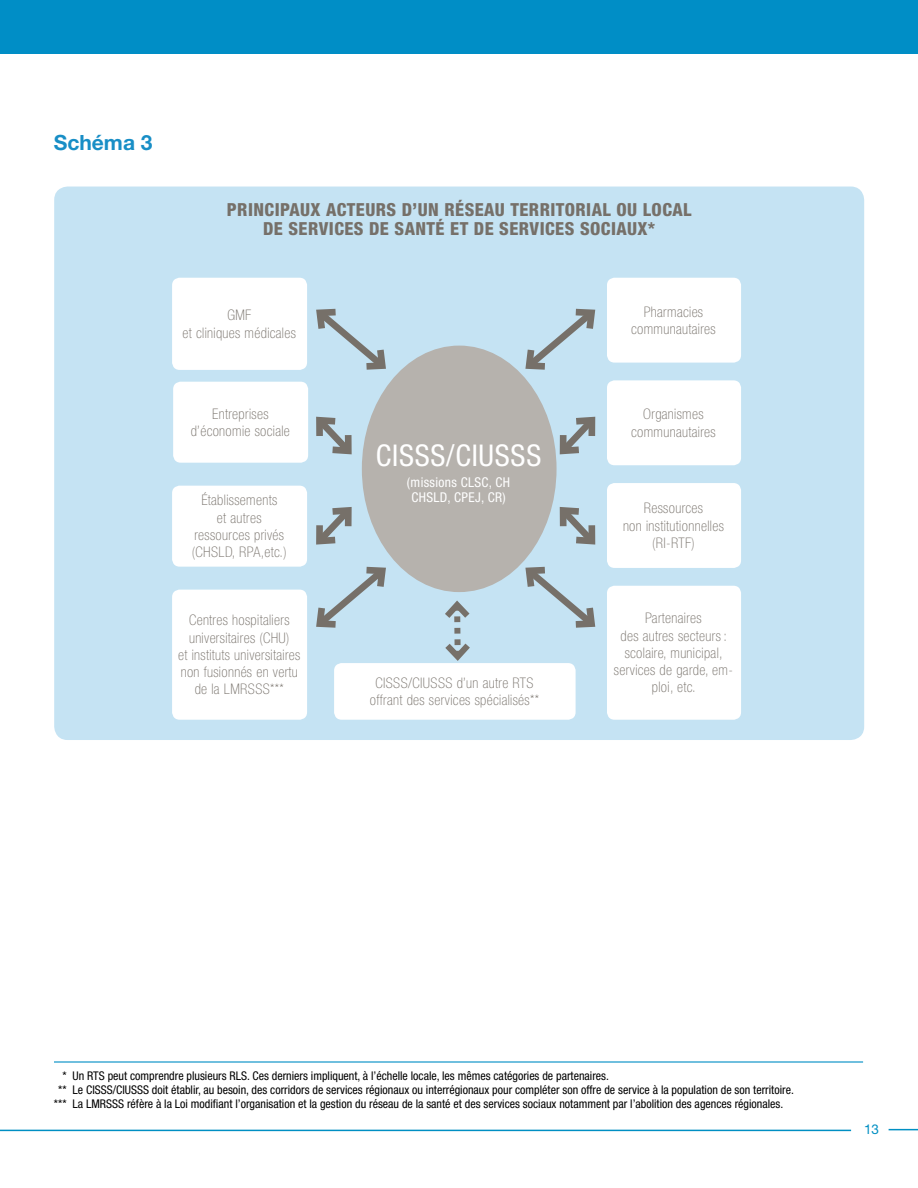
<style>
.page{position:relative;width:918px;height:1188px;background:#fff}
.page>*{position:absolute;margin:0;border:0;box-sizing:border-box;transform-origin:0 0}
.t1{font:condensed 30px "Helvetica Neue LT Std";letter-spacing:.025em;color:#fff}
.t2{font:700 21px "Helvetica Neue LT Std";color:#188ec6}
.t3{font:800 condensed 18px/19.5px "Helvetica Neue LT Std";letter-spacing:.025em;color:#767069;text-align:center}
.t4{font:100 condensed 14.55px/17.2px "Helvetica Neue LT Std";letter-spacing:.025em;color:#767069;text-align:center}
.t5{font:condensed 13.5px/15px "Helvetica Neue LT Std";letter-spacing:.025em;color:#fff;text-align:center}
.t6{font:13.5px "Helvetica Neue LT Std";color:#008fc3}
.t7{font:condensed 12px "Helvetica Neue LT Std";color:#000}
</style>
<div class="page">
<div style="left:0;top:0;width:918px;height:54px;background:#008ec6"></div>
<hr style="left:0;top:1130px;width:851px;height:1px;background:#008fc3">
<svg style="left:889px;top:1129px;width:29px;height:1px"></svg>
<hr style="left:54px;top:1061px;width:809px;height:2px;background:#008ec6">
<div style="left:54px;top:187px;width:810px;height:553px;background:#c5e3f3;border-radius:14px"></div>
<svg style="left:525px;top:308px;width:71px;height:62px"></svg>
<svg style="left:525px;top:566px;width:71px;height:62px"></svg>
<svg style="left:559px;top:416px;width:37px;height:39px"></svg>
<svg style="left:559px;top:507px;width:37px;height:38px"></svg>
<svg style="left:316px;top:308px;width:70px;height:62px"></svg>
<svg style="left:316px;top:566px;width:70px;height:62px"></svg>
<svg style="left:316px;top:416px;width:36px;height:39px"></svg>
<svg style="left:316px;top:507px;width:36px;height:38px"></svg>
<div style="left:172px;top:278px;width:135px;height:92px;background:#fff;border-radius:8px"></div>
<div style="left:173px;top:382px;width:135px;height:81px;background:#fff;border-radius:8px"></div>
<div style="left:172px;top:486px;width:135px;height:81px;background:#fff;border-radius:8px"></div>
<div style="left:172px;top:590px;width:135px;height:130px;background:#fff;border-radius:8px"></div>
<div style="left:607px;top:483px;width:134px;height:85px;background:#fff;border-radius:8px"></div>
<div style="left:607px;top:586px;width:134px;height:134px;background:#fff;border-radius:8px"></div>
<div style="left:607px;top:278px;width:134px;height:85px;background:#fff;border-radius:8px"></div>
<div style="left:607px;top:380px;width:134px;height:85px;background:#fff;border-radius:8px"></div>
<div style="left:362px;top:346px;width:195px;height:246px;background:#b6b2ad;border-radius:50%"></div>
<div style="left:334px;top:663px;width:242px;height:57px;background:#fff;border-radius:8px"></div>
<svg style="left:445px;top:600px;width:25px;height:61px"></svg>
<h2 class="t2" style="left:54px;top:130px;width:100px">Schéma 3</h2>
<p class="t3" style="left:227px;top:199px;width:466px">PRINCIPAUX ACTEURS D’UN RÉSEAU TERRITORIAL OU LOCAL<br>DE SERVICES DE SANTÉ ET DE SERVICES SOCIAUX*</p>
<p class="t4" style="left:183px;top:307px;width:115px">GMF<br>et cliniques médicales</p>
<p class="t4" style="left:191px;top:405px;width:101px">Entreprises d’économie sociale</p>
<p class="t4" style="left:192px;top:492px;width:96px">Établissements<br>et autres ressources privés (CHSLD, RPA,etc.)</p>
<p class="t4" style="left:178px;top:612px;width:124px">Centres hospitaliers universitaires (CHU)<br>et instituts universitaires non fusionnés en vertu de la LMRSSS***</p>
<h1 class="t1" style="left:376px;top:438px;width:167px">CISSS/CIUSSS</h1>
<p class="t5" style="left:407px;top:475px;width:105px">(missions CLSC, CH<br>CHSLD, CPEJ, CR)</p>
<p class="t4" style="left:370px;top:674px;width:171px">CISSS/CIUSSS d’un autre RTS offrant des services spécialisés**</p>
<p class="t4" style="left:631px;top:303px;width:86px">Pharmacies communautaires</p>
<p class="t4" style="left:631px;top:406px;width:86px">Organismes communautaires</p>
<p class="t4" style="left:623px;top:500px;width:102px">Ressources<br>non institutionnelles (RI-RTF)</p>
<p class="t4" style="left:614px;top:610px;width:121px">Partenaires<br>des autres secteurs: scolaire, municipal, services de garde, em&shy;ploi, etc.</p>
<p class="t7" style="left:62px;top:1069px;width:548px">* Un RTS peut comprendre plusieurs RLS. Ces derniers impliquent, à l’échelle locale, les mêmes catégories de partenaires.</p>
<p class="t7" style="left:58px;top:1083px;width:737px">** Le CISSS/CIUSSS doit établir, au besoin, des corridors de services régionaux ou interrégionaux pour compléter son offre de service à la population de son territoire.</p>
<p class="t7" style="left:54px;top:1097px;width:731px">*** La LMRSSS réfère à la Loi modifiant l’organisation et la gestion du réseau de la santé et des services sociaux notamment par l’abolition des agences régionales.</p>
<p class="t6" style="left:864px;top:1121px;width:17px">13</p>
</div>
